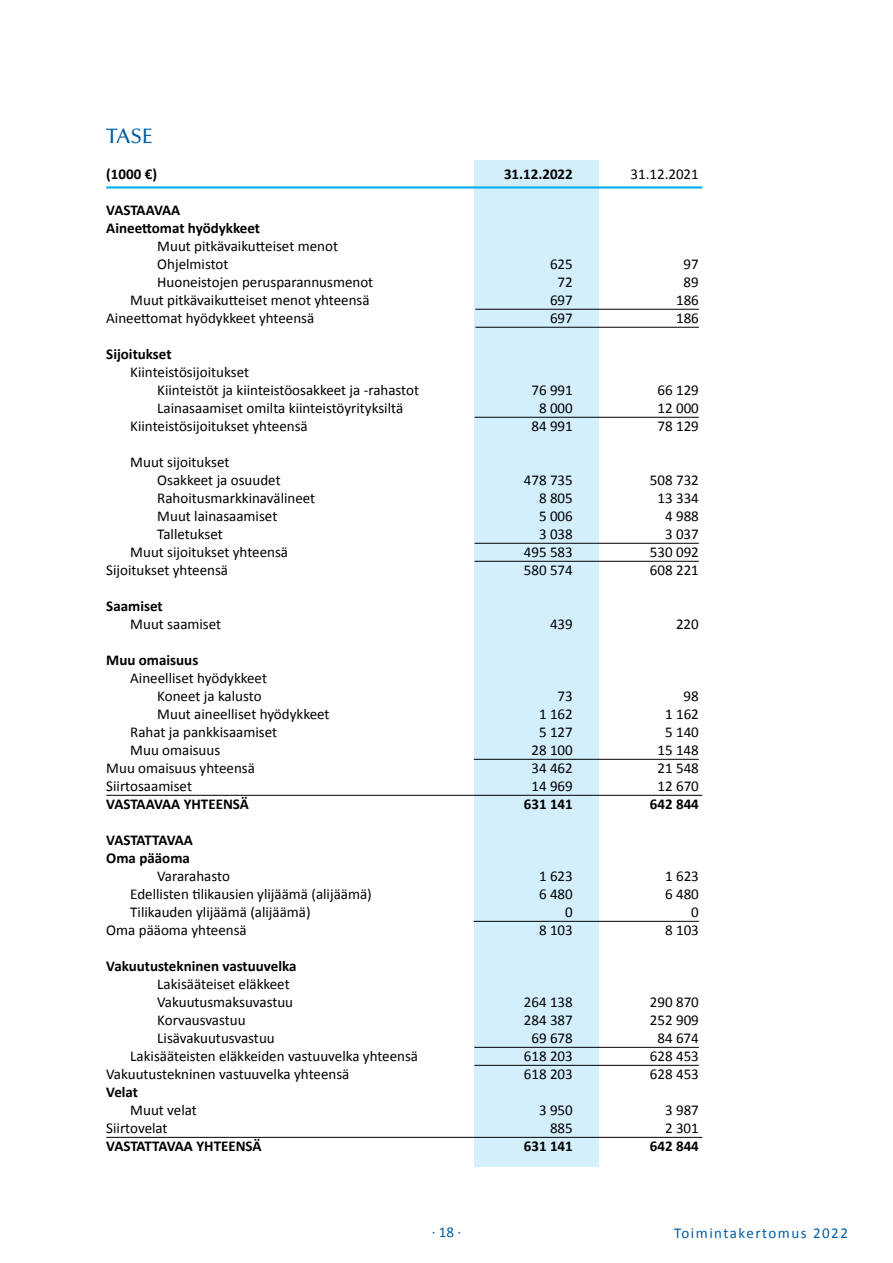
<style>
.page{position:relative;width:893px;height:1263px;background:#fff}
.page>*{position:absolute;margin:0;border:0;box-sizing:border-box;transform-origin:0 0}
.otiskko_14_14_optima{font:500 21px "Optima LT Std";color:#005da4}
.TASE{font:15px "Calibri";color:#000}
.TASE-2{font:700 15px "Calibri";color:#000}
.t1{font:15px "Calibri";letter-spacing:.1em;color:#005da4}
.TASE-3{font:700 15px "Calibri";letter-spacing:-.05em;color:#000}
.TASE-4{font:700 15px "Calibri";letter-spacing:-.03em;color:#000}
</style>
<div class="page">
<div style="left:474px;top:160px;width:125px;height:1006px;background:#d4effc"></div>
<hr style="left:106px;top:186px;width:596px;height:3px;background:#00aeef">
<hr style="left:475px;top:309px;width:224px;height:1px;background:#000">
<hr style="left:475px;top:327px;width:224px;height:1px;background:#000">
<hr style="left:475px;top:417px;width:224px;height:1px;background:#000">
<hr style="left:475px;top:543px;width:224px;height:1px;background:#000">
<hr style="left:475px;top:561px;width:224px;height:1px;background:#000">
<hr style="left:474px;top:759px;width:225px;height:1px;background:#000">
<hr style="left:106px;top:795px;width:596px;height:1px;background:#000">
<hr style="left:474px;top:921px;width:225px;height:1px;background:#000">
<hr style="left:474px;top:1047px;width:225px;height:1px;background:#000">
<hr style="left:474px;top:1065px;width:225px;height:1px;background:#000">
<hr style="left:106px;top:1137px;width:596px;height:1px;background:#000">
<h2 class="otiskko_14_14_optima" style="left:106px;top:124px;width:48px">TASE</h2>
<p class="TASE-2" style="left:106px;top:165px;width:52px">(1000 €)</p>
<p class="TASE-2" style="left:504px;top:165px;width:70px">31.12.2022</p>
<p class="TASE" style="left:630px;top:165px;width:70px">31.12.2021</p>
<p class="TASE-4" style="left:106px;top:201px;width:76px">VASTAAVAA</p>
<p class="TASE-2" style="left:106px;top:219px;width:155px">Aineettomat hyödykkeet</p>
<p class="TASE" style="left:157px;top:237px;width:182px">Muut pitkävaikutteiset menot</p>
<p class="TASE" style="left:157px;top:255px;width:73px">Ohjelmistot</p>
<p class="TASE" style="left:550px;top:255px;width:24px">625</p>
<p class="TASE" style="left:684px;top:255px;width:17px">97</p>
<p class="TASE" style="left:157px;top:273px;width:217px">Huoneistojen perusparannusmenot</p>
<p class="TASE" style="left:558px;top:273px;width:17px">72</p>
<p class="TASE" style="left:684px;top:273px;width:17px">89</p>
<p class="TASE" style="left:130px;top:291px;width:241px">Muut pitkävaikutteiset menot yhteensä</p>
<p class="TASE" style="left:550px;top:291px;width:24px">697</p>
<p class="TASE" style="left:676px;top:291px;width:24px">186</p>
<p class="TASE" style="left:106px;top:309px;width:210px">Aineettomat hyödykkeet yhteensä</p>
<p class="TASE" style="left:550px;top:309px;width:24px">697</p>
<p class="TASE" style="left:676px;top:309px;width:24px">186</p>
<p class="TASE-2" style="left:106px;top:345px;width:67px">Sijoitukset</p>
<p class="TASE" style="left:130px;top:363px;width:120px">Kiinteistösijoitukset</p>
<p class="TASE" style="left:157px;top:381px;width:263px">Kiinteistöt ja kiinteistöosakkeet ja -rahastot</p>
<p class="TASE" style="left:531px;top:381px;width:43px">76 991</p>
<p class="TASE" style="left:657px;top:381px;width:43px">66 129</p>
<p class="TASE" style="left:157px;top:399px;width:247px">Lainasaamiset omilta kiinteistöyrityksiltä</p>
<p class="TASE" style="left:539px;top:399px;width:35px">8 000</p>
<p class="TASE" style="left:657px;top:399px;width:43px">12 000</p>
<p class="TASE" style="left:130px;top:417px;width:179px">Kiinteistösijoitukset yhteensä</p>
<p class="TASE" style="left:531px;top:417px;width:43px">84 991</p>
<p class="TASE" style="left:657px;top:417px;width:43px">78 129</p>
<p class="TASE" style="left:130px;top:453px;width:101px">Muut sijoitukset</p>
<p class="TASE" style="left:157px;top:471px;width:125px">Osakkeet ja osuudet</p>
<p class="TASE" style="left:524px;top:471px;width:51px">478 735</p>
<p class="TASE" style="left:650px;top:471px;width:51px">508 732</p>
<p class="TASE" style="left:157px;top:489px;width:160px">Rahoitusmarkkinavälineet</p>
<p class="TASE" style="left:539px;top:489px;width:35px">8 805</p>
<p class="TASE" style="left:657px;top:489px;width:43px">13 334</p>
<p class="TASE" style="left:157px;top:507px;width:122px">Muut lainasaamiset</p>
<p class="TASE" style="left:539px;top:507px;width:35px">5 006</p>
<p class="TASE" style="left:665px;top:507px;width:35px">4 988</p>
<p class="TASE" style="left:157px;top:525px;width:67px">Talletukset</p>
<p class="TASE" style="left:539px;top:525px;width:35px">3 038</p>
<p class="TASE" style="left:665px;top:525px;width:35px">3 037</p>
<p class="TASE" style="left:130px;top:543px;width:159px">Muut sijoitukset yhteensä</p>
<p class="TASE" style="left:524px;top:543px;width:51px">495 583</p>
<p class="TASE" style="left:650px;top:543px;width:51px">530 092</p>
<p class="TASE" style="left:106px;top:561px;width:123px">Sijoitukset yhteensä</p>
<p class="TASE" style="left:524px;top:561px;width:51px">580 574</p>
<p class="TASE" style="left:650px;top:561px;width:51px">608 221</p>
<p class="TASE-2" style="left:106px;top:597px;width:58px">Saamiset</p>
<p class="TASE" style="left:130px;top:615px;width:92px">Muut saamiset</p>
<p class="TASE" style="left:550px;top:615px;width:24px">439</p>
<p class="TASE" style="left:676px;top:615px;width:24px">220</p>
<p class="TASE-2" style="left:106px;top:651px;width:94px">Muu omaisuus</p>
<p class="TASE" style="left:130px;top:669px;width:138px">Aineelliset hyödykkeet</p>
<p class="TASE" style="left:157px;top:687px;width:106px">Koneet ja kalusto</p>
<p class="TASE" style="left:558px;top:687px;width:17px">73</p>
<p class="TASE" style="left:684px;top:687px;width:17px">98</p>
<p class="TASE" style="left:157px;top:705px;width:174px">Muut aineelliset hyödykkeet</p>
<p class="TASE" style="left:539px;top:705px;width:35px">1 162</p>
<p class="TASE" style="left:665px;top:705px;width:35px">1 162</p>
<p class="TASE" style="left:130px;top:723px;width:148px">Rahat ja pankkisaamiset</p>
<p class="TASE" style="left:539px;top:723px;width:35px">5 127</p>
<p class="TASE" style="left:665px;top:723px;width:35px">5 140</p>
<p class="TASE" style="left:130px;top:741px;width:91px">Muu omaisuus</p>
<p class="TASE" style="left:531px;top:741px;width:43px">28 100</p>
<p class="TASE" style="left:657px;top:741px;width:43px">15 148</p>
<p class="TASE" style="left:106px;top:759px;width:150px">Muu omaisuus yhteensä</p>
<p class="TASE" style="left:531px;top:759px;width:43px">34 462</p>
<p class="TASE" style="left:657px;top:759px;width:43px">21 548</p>
<p class="TASE" style="left:106px;top:777px;width:87px">Siirtosaamiset</p>
<p class="TASE" style="left:531px;top:777px;width:43px">14 969</p>
<p class="TASE" style="left:657px;top:777px;width:43px">12 670</p>
<p class="TASE-2" style="left:106px;top:795px;width:144px">VASTAAVAA YHTEENSÄ</p>
<p class="TASE-2" style="left:524px;top:795px;width:51px">631 141</p>
<p class="TASE-2" style="left:650px;top:795px;width:51px">642 844</p>
<p class="TASE-3" style="left:106px;top:831px;width:88px">VASTATTAVAA</p>
<p class="TASE-2" style="left:106px;top:849px;width:85px">Oma pääoma</p>
<p class="TASE" style="left:157px;top:867px;width:74px">Vararahasto</p>
<p class="TASE" style="left:539px;top:867px;width:35px">1 623</p>
<p class="TASE" style="left:665px;top:867px;width:35px">1 623</p>
<p class="TASE" style="left:130px;top:885px;width:243px">Edellisten tilikausien ylijäämä (alijäämä)</p>
<p class="TASE" style="left:539px;top:885px;width:35px">6 480</p>
<p class="TASE" style="left:665px;top:885px;width:35px">6 480</p>
<p class="TASE" style="left:130px;top:903px;width:182px">Tilikauden ylijäämä (alijäämä)</p>
<p class="TASE" style="left:565px;top:903px;width:9px">0</p>
<p class="TASE" style="left:691px;top:903px;width:9px">0</p>
<p class="TASE" style="left:106px;top:921px;width:142px">Oma pääoma yhteensä</p>
<p class="TASE" style="left:539px;top:921px;width:35px">8 103</p>
<p class="TASE" style="left:665px;top:921px;width:35px">8 103</p>
<p class="TASE-2" style="left:106px;top:957px;width:192px">Vakuutustekninen vastuuvelka</p>
<p class="TASE" style="left:157px;top:975px;width:134px">Lakisääteiset eläkkeet</p>
<p class="TASE" style="left:157px;top:993px;width:137px">Vakuutusmaksuvastuu</p>
<p class="TASE" style="left:524px;top:993px;width:51px">264 138</p>
<p class="TASE" style="left:650px;top:993px;width:51px">290 870</p>
<p class="TASE" style="left:157px;top:1011px;width:90px">Korvausvastuu</p>
<p class="TASE" style="left:524px;top:1011px;width:51px">284 387</p>
<p class="TASE" style="left:650px;top:1011px;width:51px">252 909</p>
<p class="TASE" style="left:157px;top:1029px;width:119px">Lisävakuutusvastuu</p>
<p class="TASE" style="left:531px;top:1029px;width:43px">69 678</p>
<p class="TASE" style="left:657px;top:1029px;width:43px">84 674</p>
<p class="TASE" style="left:130px;top:1047px;width:289px">Lakisääteisten eläkkeiden vastuuvelka yhteensä</p>
<p class="TASE" style="left:524px;top:1047px;width:51px">618 203</p>
<p class="TASE" style="left:650px;top:1047px;width:51px">628 453</p>
<p class="TASE" style="left:106px;top:1065px;width:245px">Vakuutustekninen vastuuvelka yhteensä</p>
<p class="TASE" style="left:524px;top:1065px;width:51px">618 203</p>
<p class="TASE" style="left:650px;top:1065px;width:51px">628 453</p>
<p class="TASE-2" style="left:106px;top:1083px;width:33px">Velat</p>
<p class="TASE" style="left:130px;top:1101px;width:68px">Muut velat</p>
<p class="TASE" style="left:539px;top:1101px;width:35px">3 950</p>
<p class="TASE" style="left:665px;top:1101px;width:35px">3 987</p>
<p class="TASE" style="left:106px;top:1119px;width:63px">Siirtovelat</p>
<p class="TASE" style="left:550px;top:1119px;width:24px">885</p>
<p class="TASE" style="left:665px;top:1119px;width:35px">2 301</p>
<p class="TASE-2" style="left:106px;top:1137px;width:157px">VASTATTAVAA YHTEENSÄ</p>
<p class="TASE-2" style="left:524px;top:1137px;width:51px">631 141</p>
<p class="TASE-2" style="left:650px;top:1137px;width:51px">642 844</p>
<p class="t1" style="left:432px;top:1223px;width:31px">· 18 ·</p>
<p class="t1" style="left:674px;top:1224px;width:175px">Toimintakertomus 2022</p>
</div>
